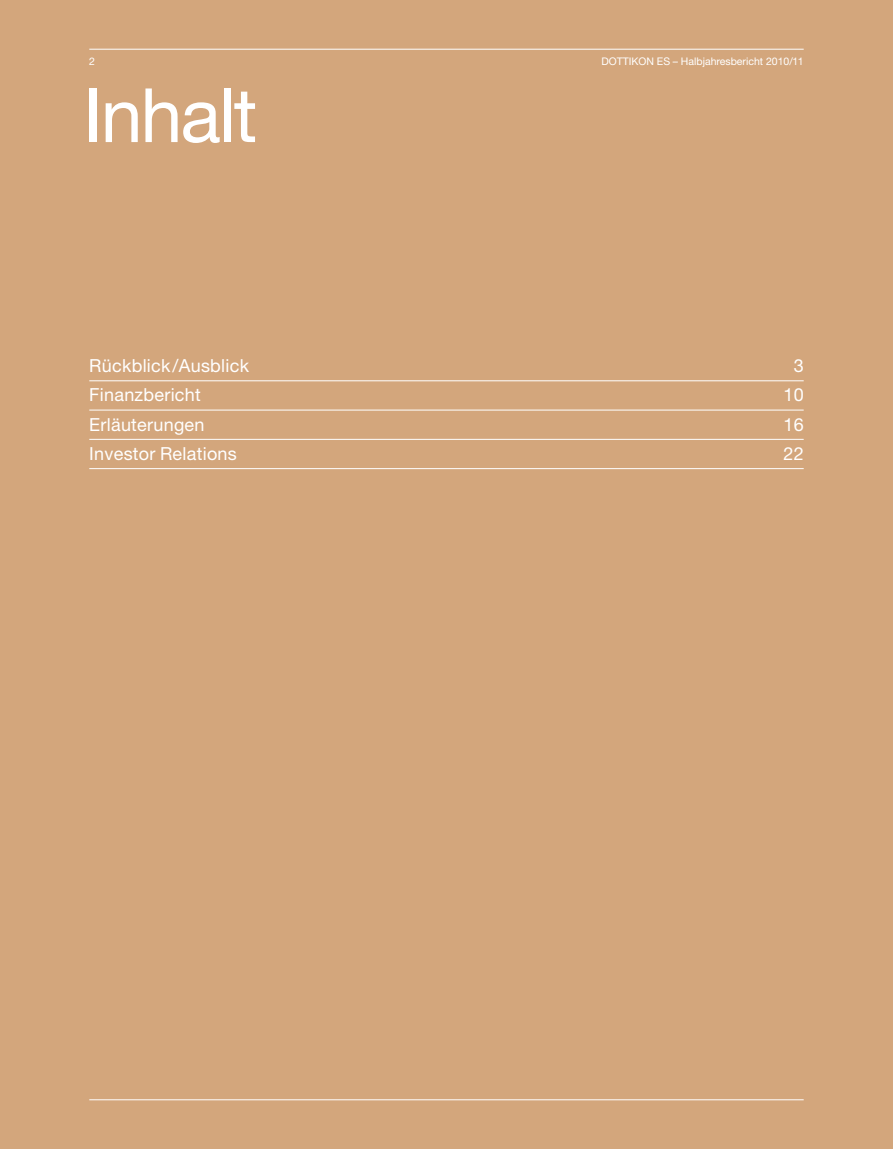
<style>
.page{position:relative;width:893px;height:1149px;background:#fff}
.page>*{position:absolute;margin:0;border:0;box-sizing:border-box;transform-origin:0 0}
.t1{font:75px "Helvetica Neue LT Std";letter-spacing:-.025em;color:#fff}
.t2{font:18px "Helvetica Neue LT Std";letter-spacing:.015em;color:#fff}
.t3{font:10.5px "Helvetica Neue LT Std";color:#fff}
</style>
<div class="page">
<div style="left:0;top:0;width:893px;height:1148px;background:#d3a67c"></div>
<hr style="left:89px;top:49px;width:715px;height:1px;background:#fff">
<hr style="left:89px;top:1099px;width:715px;height:1px;background:#fff">
<hr style="left:89px;top:380px;width:715px;height:1px;background:#fff">
<hr style="left:89px;top:409px;width:715px;height:1px;background:#fff">
<hr style="left:89px;top:439px;width:715px;height:1px;background:#fff">
<hr style="left:89px;top:468px;width:715px;height:1px;background:#fff">
<p class="t3" style="left:89px;top:55px;width:7px">2</p>
<p class="t3" style="left:601px;top:55px;width:204px">DOTTIKON ES – Halbjahresbericht 2010/11</p>
<h1 class="t1" style="left:83px;top:71px;width:175px">Inhalt</h1>
<p class="t2" style="left:89px;top:355px;width:161px">Rückblick/Ausblick</p>
<p class="t2" style="left:794px;top:355px;width:12px">3</p>
<p class="t2" style="left:89px;top:384px;width:113px">Finanzbericht</p>
<p class="t2" style="left:783px;top:384px;width:22px">10</p>
<p class="t2" style="left:89px;top:413px;width:117px">Erläuterungen</p>
<p class="t2" style="left:783px;top:413px;width:22px">16</p>
<p class="t2" style="left:89px;top:442px;width:149px">Investor Relations</p>
<p class="t2" style="left:783px;top:442px;width:22px">22</p>
</div>
